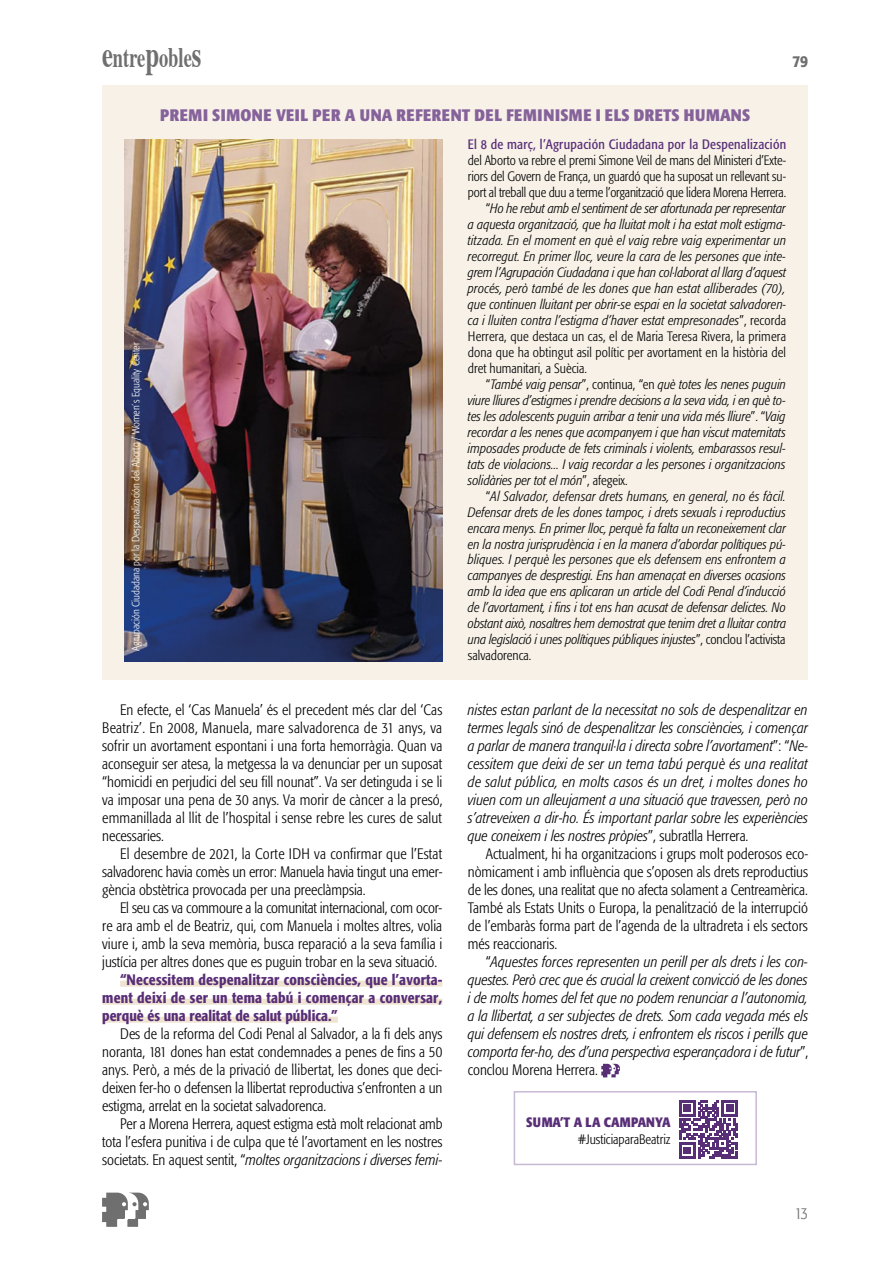
<style>
.page{position:relative;width:893px;height:1263px;background:#fff}
.page>*{position:absolute;margin:0;border:0;box-sizing:border-box;transform-origin:0 0}
.t1{font:700 28.2px "Times";color:#706f6f;scale:.65 1}
.t2{font:700 condensed 16.5px "Formata";letter-spacing:.02em;color:#85629a}
.t3{font:300 condensed 16.5px "Formata";color:#706f6f}
.t4{font:500 condensed 16.5px "Formata";color:#706f6f}
.t5{font:300 condensed 15px/18px "Formata";color:#000;text-align:justify}
.t6{font:italic 300 condensed 15px/18px "Formata";color:#000;text-align:justify}
.t7{font:500 condensed 15px/18px "Formata";color:#582e77;text-align:justify}
.t8{font:italic 300 condensed 13.5px "Formata";color:#000}
.t9{font:300 condensed 13.5px "Formata";color:#000}
.t10{font:condensed 13.5px "Formata";letter-spacing:.02em;color:#582e77}
.t11{font:700 condensed 13.5px "Formata";letter-spacing:.01em;color:#582e77}
.t12{font:300 condensed 10.5px "Formata";color:#fff}
.s1{font-size:37.65px}
.s2{font-style:normal}
.s3{font-style:italic}
</style>
<div class="page">
<svg style="left:102px;top:1192px;width:47px;height:35px"></svg>
<div style="left:102px;top:85px;width:706px;height:594px;background:#f7f1e8"></div>
<div style="left:120px;top:981px;width:322px;height:6px;background:#efe3d1"></div>
<div style="left:102px;top:999px;width:340px;height:6px;background:#efe3d1"></div>
<div style="left:102px;top:1017px;width:236px;height:6px;background:#efe3d1"></div>
<svg style="left:601px;top:1064px;width:19px;height:13px"></svg>
<img style="left:124px;top:139px;width:318px;height:522px">
<div style="left:514px;top:1091px;width:243px;height:74px;border:2px solid #c8b9d5"></div>
<svg style="left:679px;top:1100px;width:59px;height:59px"></svg>
<h1 class="t1" style="left:102px;top:30px;width:154px"><span class="s1">e</span>ntre<span class="s1">p</span>oble<span class="s1">s</span></h1>
<p class="t4" style="left:793px;top:51px;width:17px">79</p>
<p class="t12" style="left:130px;top:651px;width:310px;rotate:-90deg">Agrupación Ciudadana por la Despenalización del Aborto / Women´s Equality Center</p>
<p class="t2" style="left:160px;top:105px;width:591px">PREMI SIMONE VEIL PER A UNA REFERENT DEL FEMINISME I ELS DRETS HUMANS</p>
<p class="t10" style="left:468px;top:136px;width:320px">El 8 de març, l’Agrupación Ciudadana por la Despenalización</p>
<p class="t9" style="left:468px;top:153px;width:320px">del Aborto va rebre el premi Simone Veil de mans del Ministeri d’Exte-</p>
<p class="t9" style="left:468px;top:169px;width:320px">riors del Govern de França, un guardó que ha suposat un rellevant su-</p>
<p class="t9" style="left:468px;top:185px;width:320px">port al treball que duu a terme l’organització que lidera Morena Herrera.</p>
<p class="t8" style="left:486px;top:201px;width:301px"><span class="s2">“</span>Ho he rebut amb el sentiment de ser afortunada per representar</p>
<p class="t8" style="left:468px;top:217px;width:320px">a aquesta organització, que ha lluitat molt i ha estat molt estigma-</p>
<p class="t8" style="left:468px;top:233px;width:320px">titzada. En el moment en què el vaig rebre vaig experimentar un</p>
<p class="t8" style="left:468px;top:249px;width:319px">recorregut. En primer lloc, veure la cara de les persones que inte-</p>
<p class="t8" style="left:468px;top:265px;width:320px">grem l’Agrupación Ciudadana i que han col·laborat al llarg d’aquest</p>
<p class="t8" style="left:468px;top:281px;width:319px">procés, però també de les dones que han estat alliberades (70),</p>
<p class="t8" style="left:468px;top:296px;width:320px">que continuen lluitant per obrir-se espai en la societat salvadoren-</p>
<p class="t8" style="left:468px;top:312px;width:320px">ca i lluiten contra l’estigma d’haver estat empresonades<span class="s2">”, recorda</span></p>
<p class="t9" style="left:468px;top:328px;width:320px">Herrera, que destaca un cas, el de Maria Teresa Rivera, la primera</p>
<p class="t9" style="left:468px;top:344px;width:320px">dona que ha obtingut asil polític per avortament en la història del</p>
<p class="t9" style="left:468px;top:360px;width:120px">dret humanitari, a Suècia.</p>
<p class="t8" style="left:486px;top:376px;width:302px"><span class="s2">“</span>També vaig pensar<span class="s2">”, continua, “en</span> què totes les nenes puguin</p>
<p class="t8" style="left:468px;top:392px;width:319px">viure lliures d’estigmes i prendre decisions a la seva vida, i en què to-</p>
<p class="t8" style="left:468px;top:408px;width:319px">tes les adolescents puguin arribar a tenir una vida més lliure<span class="s2">”. “</span>Vaig</p>
<p class="t8" style="left:468px;top:424px;width:319px">recordar a les nenes que acompanyem i que han viscut maternitats</p>
<p class="t8" style="left:468px;top:440px;width:319px">imposades producte de fets criminals i violents, embarassos resul-</p>
<p class="t8" style="left:468px;top:456px;width:319px">tats de violacions... I vaig recordar a les persones i organitzacions</p>
<p class="t8" style="left:468px;top:472px;width:161px">solidàries per tot el món<span class="s2">”, afegeix.</span></p>
<p class="t8" style="left:486px;top:488px;width:302px"><span class="s2">“</span>Al Salvador, defensar drets humans, en general, no és fàcil.</p>
<p class="t8" style="left:468px;top:504px;width:319px">Defensar drets de les dones tampoc, i drets sexuals i reproductius</p>
<p class="t8" style="left:468px;top:520px;width:320px">encara menys. En primer lloc, perquè fa falta un reconeixement clar</p>
<p class="t8" style="left:468px;top:536px;width:320px">en la nostra jurisprudència i en la manera d’abordar polítiques pú-</p>
<p class="t8" style="left:468px;top:552px;width:320px">bliques. I perquè les persones que els defensem ens enfrontem a</p>
<p class="t8" style="left:468px;top:568px;width:320px">campanyes de desprestigi. Ens han amenaçat en diverses ocasions</p>
<p class="t8" style="left:468px;top:584px;width:320px">amb la idea que ens aplicaran un article del Codi Penal d’inducció</p>
<p class="t8" style="left:468px;top:600px;width:320px">de l’avortament, i fins i tot ens han acusat de defensar delictes. No</p>
<p class="t8" style="left:468px;top:616px;width:320px">obstant això, nosaltres hem demostrat que tenim dret a lluitar contra</p>
<p class="t8" style="left:468px;top:632px;width:319px">una legislació i unes polítiques públiques injustes<span class="s2">”, conclou l’activista</span></p>
<p class="t9" style="left:468px;top:648px;width:65px">salvadorenca.</p>
<p class="t5" style="left:102px;top:701px;width:342px;text-indent:18px">En efecte, el ‘Cas Manuela’ és el precedent més clar del ‘Cas Beatriz’. En 2008, Manuela, mare salvadorenca de 31 anys, va sofrir un avortament espontani i una forta hemorràgia. Quan va aconseguir ser atesa, la metgessa la va denunciar per un suposat “homicidi en perjudici del seu fill nounat”. Va ser detinguda i se li va imposar una pena de 30 anys. Va morir de càncer a la presó, emmanillada al llit de l’hospital i sense rebre les cures de salut necessaries.</p>
<p class="t5" style="left:102px;top:845px;width:342px;text-indent:18px">El desembre de 2021, la Corte IDH va confirmar que l’Estat salvadorenc havia comès un error: Manuela havia tingut una emer&shy;gència obstètrica provocada per una preeclàmpsia.</p>
<p class="t5" style="left:102px;top:899px;width:342px;text-indent:18px">El seu cas va commoure a la comunitat internacional, com ocor&shy;re ara amb el de Beatriz, qui, com Manuela i moltes altres, volia viure i, amb la seva memòria, busca reparació a la seva família i justícia per altres dones que es puguin trobar en la seva situació.</p>
<p class="t7" style="left:102px;top:971px;width:342px;text-indent:18px">“Necessitem despenalitzar consciències, que l’avorta&shy;ment deixi de ser un tema tabú i començar a conversar, perquè és una realitat de salut pública.”</p>
<p class="t5" style="left:102px;top:1025px;width:342px;text-indent:18px">Des de la reforma del Codi Penal al Salvador, a la fi dels anys noranta, 181 dones han estat condemnades a penes de fins a 50 anys. Però, a més de la privació de llibertat, les dones que deci&shy;deixen fer-ho o defensen la llibertat reproductiva s’enfronten a un estigma, arrelat en la societat salvadorenca.</p>
<p class="t5" style="left:102px;top:1115px;width:342px;text-indent:18px">Per a Morena Herrera, aquest estigma està molt relacionat amb tota l’esfera punitiva i de culpa que té l’avortament en les nostres societats. En aquest sentit, “<span class="s3">moltes organitzacions i diverses femi-</span></p>
<p class="t6" style="left:468px;top:701px;width:342px">nistes estan parlant de la necessitat no sols de despenalitzar en termes legals sinó de despenalitzar les consciències, i començar a parlar de manera tranquil·la i directa sobre l’avortament<span class="s2">”: “</span>Ne&shy;cessitem que deixi de ser un tema tabú perquè és una realitat de salut pública, en molts casos és un dret, i moltes dones ho viuen com un alleujament a una situació que travessen, però no s’atreveixen a dir-ho. És important parlar sobre les experiències que coneixem i les nostres pròpies<span class="s2">”, subratlla Herrera.</span></p>
<p class="t5" style="left:468px;top:845px;width:342px;text-indent:18px">Actualment, hi ha organitzacions i grups molt poderosos eco&shy;nòmicament i amb influència que s’oposen als drets reproductius de les dones, una realitat que no afecta solament a Centreamèrica.<br>També als Estats Units o Europa, la penalització de la interrupció de l’embaràs forma part de l’agenda de la ultradreta i els sectors més reaccionaris.</p>
<p class="t6" style="left:468px;top:953px;width:342px;text-indent:18px"><span class="s2">“</span>Aquestes forces representen un perill per als drets i les con&shy;questes. Però crec que és crucial la creixent convicció de les dones i de molts homes del fet que no podem renunciar a l’autonomia, a la llibertat, a ser subjectes de drets. Som cada vegada més els qui defensem els nostres drets, i enfrontem els riscos i perills que comporta fer-ho, des d’una perspectiva esperançadora i de futur<span class="s2">”, conclou Morena Herrera.</span></p>
<p class="t11" style="left:526px;top:1114px;width:146px">SUMA’T A LA CAMPANYA</p>
<p class="t9" style="left:578px;top:1131px;width:94px">#JusticiaparaBeatriz</p>
<p class="t3" style="left:795px;top:1204px;width:15px">13</p>
</div>
